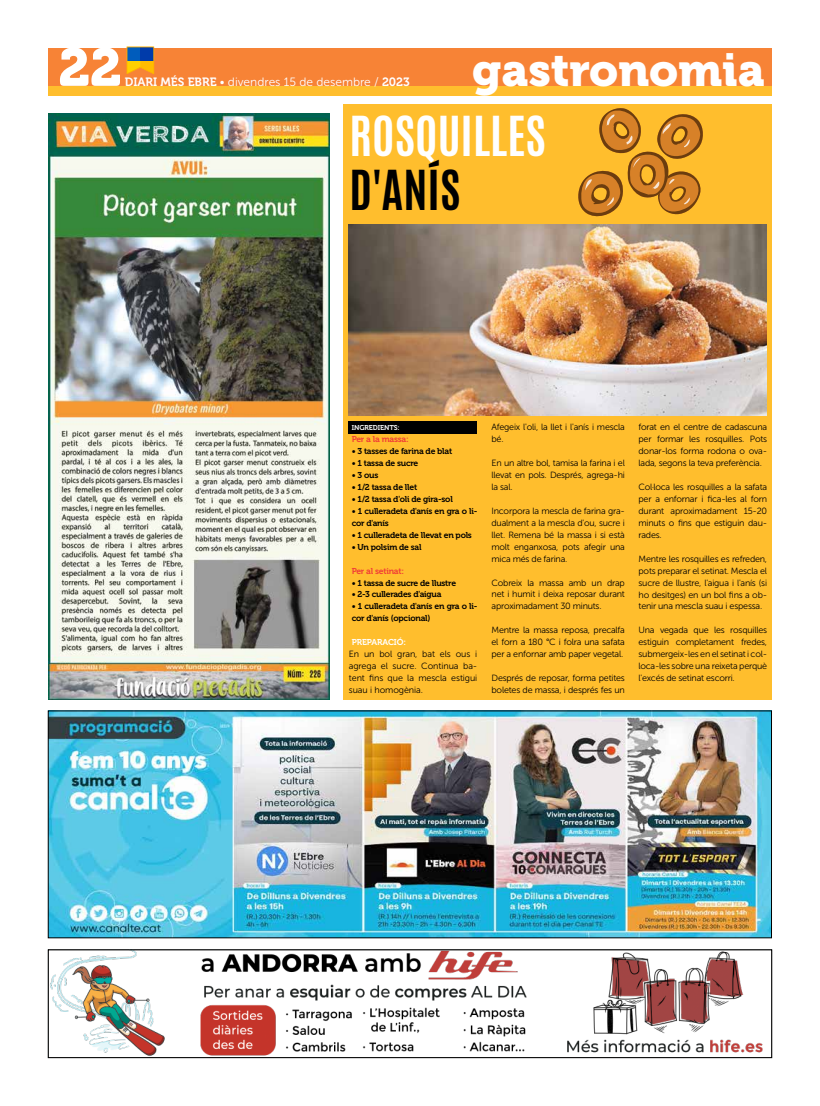
<style>
.page{position:relative;width:820px;height:1106px;background:#fff}
.page>*{position:absolute;margin:0;border:0;box-sizing:border-box;transform-origin:0 0}
.t1{font:53px "Museo 900";color:#fff}
.t2{font:46px "Museo 900";color:#fff}
.t3{font:700 46px "Antonio";color:#fff}
.t4{font:700 46px "Antonio";color:#000}
.t5{font:12px "Museo Sans 300";color:#fff}
.t6{font:9px/12px "Museo Sans 300";letter-spacing:-.025em;color:#000;text-align:justify}
.t7{font:8.5px/12px "Museo 700";letter-spacing:-.025em;color:#000}
.t8{font:8.5px "Museo 700";letter-spacing:-.025em;color:#f13c36}
.t9{font:8.5px "Museo 700";letter-spacing:-.01em;color:#fff}
.t10{font:7px "Museo 700";letter-spacing:-.01em;color:#fff}
.s1{font-family:"Museo 700"}
</style>
<div class="page">
<div style="left:48px;top:48px;width:723px;height:38px;background:#f78336"></div>
<div style="left:48px;top:86px;width:723px;height:9px;background:#ffbe2d"></div>
<svg style="left:126px;top:46px;width:28px;height:28px"></svg>
<img style="left:50px;top:951px;width:713px;height:104px">
<div style="left:48px;top:949px;width:723px;height:108px;border:1px solid #000"></div>
<img style="left:48px;top:113px;width:281px;height:586px">
<div style="left:343px;top:104px;width:428px;height:595px;background:#ffbe2d"></div>
<img style="left:349px;top:224px;width:417px;height:191px">
<div style="left:348px;top:421px;width:129px;height:13px;background:#000"></div>
<img style="left:50px;top:712px;width:719px;height:224px">
<svg style="left:578px;top:108px;width:125px;height:109px"></svg>
<h1 class="t1" style="left:59px;top:37px;width:64px">22</h1>
<h2 class="t2" style="left:472px;top:44px;width:294px">gastronomia</h2>
<h2 class="t3" style="left:349px;top:101px;width:198px">ROSQUILLES</h2>
<h2 class="t4" style="left:349px;top:155px;width:112px">D'ANÍS</h2>
<h3 class="t5" style="left:125px;top:75px;width:286px"><span class="s1">DIARI MÉS EBRE</span> • divendres 15 de desembre / <span class="s1">2023</span></h3>
<p class="t10" style="left:351px;top:424px;width:50px">INGREDIENTS:</p>
<p class="t8" style="left:351px;top:434px;width:59px">Per a la massa:</p>
<p class="t7" style="left:351px;top:445px;width:102px">• 3 tasses de farina de blat</p>
<p class="t7" style="left:351px;top:457px;width:68px">• 1 tassa de sucre</p>
<p class="t7" style="left:351px;top:469px;width:28px">• 3 ous</p>
<p class="t7" style="left:351px;top:481px;width:67px">• 1/2 tassa de llet</p>
<p class="t7" style="left:351px;top:493px;width:103px">• 1/2 tassa d'oli de gira-sol</p>
<p class="t7" style="left:351px;top:505px;width:127px">• 1 culleradeta d'anís en gra o li&shy;cor d'anís</p>
<p class="t7" style="left:351px;top:529px;width:122px">• 1 culleradeta de llevat en pols</p>
<p class="t7" style="left:351px;top:541px;width:71px">• Un polsim de sal</p>
<p class="t8" style="left:351px;top:566px;width:54px">Per al setinat:</p>
<p class="t7" style="left:351px;top:576px;width:106px">• 1 tassa de sucre de llustre</p>
<p class="t7" style="left:351px;top:588px;width:91px">• 2-3 cullerades d'aigua</p>
<p class="t7" style="left:351px;top:600px;width:127px">• 1 culleradeta d'anís en gra o li&shy;cor d'anís (opcional)</p>
<p class="t9" style="left:351px;top:637px;width:56px">PREPARACIÓ:</p>
<p class="t6" style="left:349px;top:648px;width:130px">En un bol gran, bat els ous i agrega el sucre. Continua ba· tent fins que la mescla estigui suau i homogènia.</p>
<p class="t6" style="left:491px;top:421px;width:135px">Afegeix l'oli, la llet i l'anís i mescla bé.</p>
<p class="t6" style="left:491px;top:457px;width:135px">En un altre bol, tamisa la farina i el llevat en pols. Després, agrega- hi la sal.</p>
<p class="t6" style="left:491px;top:505px;width:135px">Incorpora la mescla de farina gra· dualment a la mescla d'ou, sucre i llet. Remena bé la massa i si està molt enganxosa, pots afegir una mica més de farina.</p>
<p class="t6" style="left:491px;top:576px;width:135px">Cobreix la massa amb un drap net i humit i deixa reposar durant aproximadament 30 minuts.</p>
<p class="t6" style="left:491px;top:624px;width:135px">Mentre la massa reposa, precalfa el forn a 180 °C i folra una safata per a enfornar amb paper vegetal.</p>
<p class="t6" style="left:491px;top:672px;width:135px">Després de reposar, forma petites boletes de massa, i després fes un</p>
<p class="t6" style="left:638px;top:421px;width:130px">forat en el centre de cadascuna per formar les rosquilles. Pots donar- los forma rodona o ova· lada, segons la teva preferència.</p>
<p class="t6" style="left:638px;top:481px;width:130px">Col·loca les rosquilles a la safata per a enfornar i fica- les al forn durant aproximadament 15- 20 minuts o fins que estiguin dau· rades.</p>
<p class="t6" style="left:638px;top:552px;width:130px">Mentre les rosquilles es refreden, pots preparar el setinat. Mescla el sucre de llustre, l'aigua i l'anís (si ho desitges) en un bol fins a ob· tenir una mescla suau i espessa.</p>
<p class="t6" style="left:638px;top:624px;width:130px">Una vegada que les rosquilles estiguin completament fredes, submergeix- les en el setinat i col· loca- les sobre una reixeta perquè l'excés de setinat escorri.</p>
</div>
